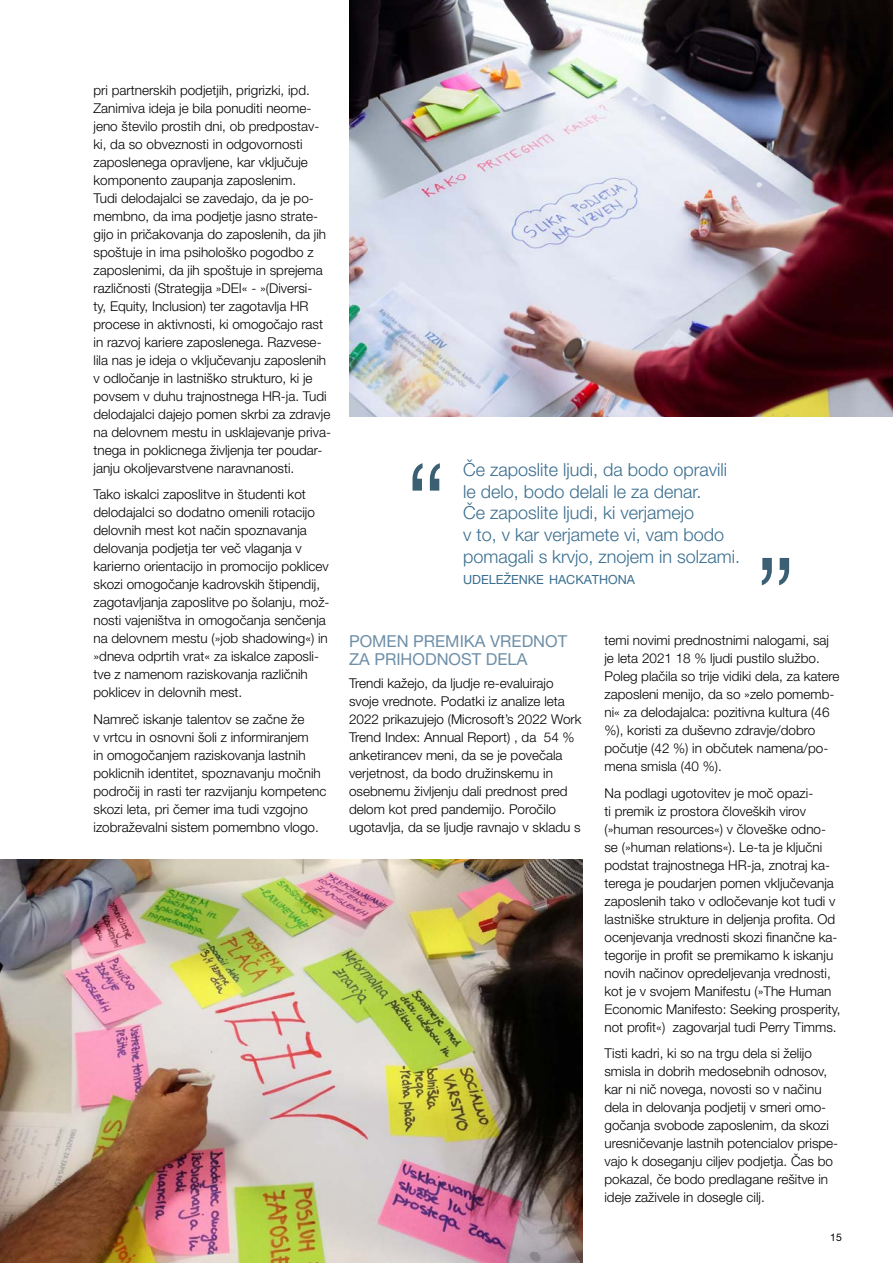
<style>
.page{position:relative;width:893px;height:1263px;background:#fff}
.page>*{position:absolute;margin:0;border:0;box-sizing:border-box;transform-origin:0 0}
.t1{font:300 112.5px "Helvetica Neue LT Pro";color:#3b5f73}
.t2{font:300 18px/21.6px "Helvetica Neue LT Pro";color:#3b6e8f}
.t3{font:16.5px "Helvetica Neue LT Pro";color:#6e8fa8}
.t4{font:300 13.5px/18px "Helvetica Neue LT Pro";color:#000}
.t5{font:12.6px "Helvetica Neue LT Pro";color:#3b6e8f}
.t6{font:10.5px "Helvetica Neue LT Pro";color:#000}
</style>
<div class="page">
<img style="left:0;top:859px;width:582px;height:404px">
<img style="left:349px;top:0;width:544px;height:417px">
<p class="t4" style="left:94px;top:81px;width:239px">pri partnerskih podjetjih, prigrizki, ipd.<br>Zanimiva ideja je bila ponuditi neome&shy;jeno število prostih dni, ob predpostav&shy;ki, da so obveznosti in odgovornosti zaposlenega opravljene, kar vključuje komponento zaupanja zaposlenim.<br>Tudi delodajalci se zavedajo, da je po&shy;membno, da ima podjetje jasno strate&shy;gijo in pričakovanja do zaposlenih, da jih spoštuje in ima psihološko pogodbo z zaposlenimi, da jih spoštuje in sprejema različnosti (Strategija »DEI« - »(Diversi-<br>ty, Equity, Inclusion) ter zagotavlja HR procese in aktivnosti, ki omogočajo rast in razvoj kariere zaposlenega. Razvese&shy;lila nas je ideja o vključevanju zaposlenih v odločanje in lastniško strukturo, ki je povsem v duhu trajnostnega HR-ja. Tudi delodajalci dajejo pomen skrbi za zdravje na delovnem mestu in usklajevanje priva&shy;tnega in poklicnega življenja ter poudar&shy;janju okoljevarstvene naravnanosti.</p>
<p class="t4" style="left:94px;top:485px;width:238px">Tako iskalci zaposlitve in študenti kot delodajalci so dodatno omenili rotacijo delovnih mest kot način spoznavanja delovanja podjetja ter več vlaganja v karierno orientacijo in promocijo poklicev skozi omogočanje kadrovskih štipendij, zagotavljanja zaposlitve po šolanju, mož&shy;nosti vajeništva in omogočanja senčenja na delovnem mestu (»job shadowing«) in »dneva odprtih vrat« za iskalce zaposli&shy;tve z namenom raziskovanja različnih poklicev in delovnih mest.</p>
<p class="t4" style="left:94px;top:709px;width:234px">Namreč iskanje talentov se začne že<br>v vrtcu in osnovni šoli z informiranjem<br>in omogočanjem raziskovanja lastnih poklicnih identitet, spoznavanju močnih področij in rasti ter razvijanju kompetenc skozi leta, pri čemer ima tudi vzgojno izobraževalni sistem pomembno vlogo.</p>
<h1 class="t1" style="left:405px;top:435px;width:43px">“</h1>
<h2 class="t2" style="left:463px;top:459px;width:279px">Če zaposlite ljudi, da bodo opravili le delo, bodo delali le za denar.<br>Če zaposlite ljudi, ki verjamejo<br>v to, v kar verjamete vi, vam bodo pomagali s krvjo, znojem in solzami.</h2>
<p class="t5" style="left:463px;top:572px;width:174px">UDELEŽENKE HACKATHONA</p>
<h1 class="t1" style="left:755px;top:529px;width:43px">”</h1>
<p class="t3" style="left:349px;top:632px;width:220px">POMEN PREMIKA VREDNOT</p>
<p class="t3" style="left:349px;top:650px;width:180px">ZA PRIHODNOST DELA</p>
<p class="t4" style="left:349px;top:673px;width:234px">Trendi kažejo, da ljudje re-evaluirajo svoje vrednote. Podatki iz analize leta 2022 prikazujejo (Microsoft’s 2022 Work Trend Index: Annual Report) , da 54 % anketirancev meni, da se je povečala verjetnost, da bodo družinskemu in osebnemu življenju dali prednost pred delom kot pred pandemijo. Poročilo ugotavlja, da se ljudje ravnajo v skladu s</p>
<p class="t4" style="left:604px;top:631px;width:237px">temi novimi prednostnimi nalogami, saj je leta 2021 18 % ljudi pustilo službo.<br>Poleg plačila so trije vidiki dela, za katere zaposleni menijo, da so »zelo pomemb&shy;ni« za delodajalca: pozitivna kultura (46 %), koristi za duševno zdravje/dobro počutje (42 %) in občutek namena/po&shy;mena smisla (40 %).</p>
<p class="t4" style="left:604px;top:783px;width:238px">Na podlagi ugotovitev je moč opazi-<br>ti premik iz prostora človeških virov (»human resources«) v človeške odno&shy;se (»human relations«). Le-ta je ključni podstat trajnostnega HR-ja, znotraj ka&shy;terega je poudarjen pomen vključevanja zaposlenih tako v odločevanje kot tudi v lastniške strukture in deljenja profita. Od ocenjevanja vrednosti skozi finančne ka&shy;tegorije in profit se premikamo k iskanju novih načinov opredeljevanja vrednosti, kot je v svojem Manifestu (»The Human Economic Manifesto: Seeking prosperity, not profit«) zagovarjal tudi Perry Timms.</p>
<p class="t4" style="left:604px;top:1044px;width:235px">Tisti kadri, ki so na trgu dela si želijo smisla in dobrih medosebnih odnosov, kar ni nič novega, novosti so v načinu dela in delovanja podjetij v smeri omo&shy;gočanja svobode zaposlenim, da skozi uresničevanje lastnih potencialov prispe&shy;vajo k doseganju ciljev podjetja. Čas bo pokazal, če bodo predlagane rešitve in ideje zaživele in dosegle cilj.</p>
<p class="t6" style="left:830px;top:1231px;width:13px">15</p>
</div>
